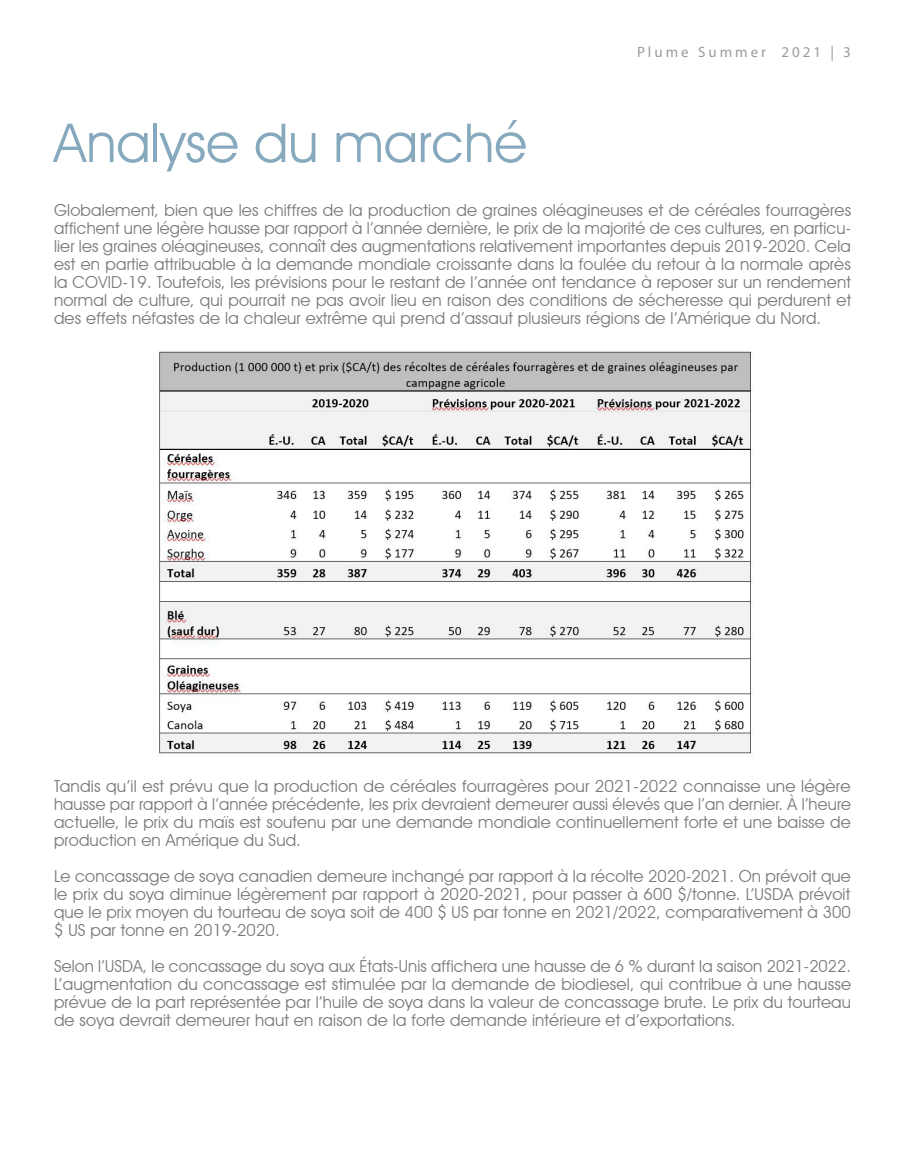
<style>
.page{position:relative;width:905px;height:1175px;background:#fff}
.page>*{position:absolute;margin:0;border:0;box-sizing:border-box;transform-origin:0 0}
.t1{font:54px "Avant Garde IT Cby BT";color:#6894ad}
.t2{font:16.5px/18px "Avant Garde IT Cby BT";letter-spacing:.01em;color:#77797c;text-align:justify}
.t3{font:15px "Myriad Pro";letter-spacing:.2em;color:#999b9c}
</style>
<div class="page">
<img style="left:159px;top:351px;width:594px;height:403px">
<h1 class="t1" style="left:54px;top:110px;width:474px">Analyse du marché</h1>
<p class="t3" style="left:637px;top:43px;width:215px">Plume Summer 2021 | 3</p>
<p class="t2" style="left:54px;top:201px;width:798px">Globalement, bien que les chiffres de la production de graines oléagineuses et de céréales fourragères affichent une légère hausse par rapport à l’année dernière, le prix de la majorité de ces cultures, en particu&shy;lier les graines oléagineuses, connaît des augmentations relativement importantes depuis 2019-2020. Cela est en partie attribuable à la demande mondiale croissante dans la foulée du retour à la normale après la COVID-19. Toutefois, les prévisions pour le restant de l’année ont tendance à reposer sur un rendement normal de culture, qui pourrait ne pas avoir lieu en raison des conditions de sécheresse qui perdurent et des effets néfastes de la chaleur extrême qui prend d’assaut plusieurs régions de l’Amérique du Nord.</p>
<p class="t2" style="left:54px;top:777px;width:798px">Tandis qu’il est prévu que la production de céréales fourragères pour 2021-2022 connaisse une légère hausse par rapport à l’année précédente, les prix devraient demeurer aussi élevés que l’an dernier. À l’heure actuelle, le prix du maïs est soutenu par une demande mondiale continuellement forte et une baisse de production en Amérique du Sud.</p>
<p class="t2" style="left:54px;top:867px;width:798px">Le concassage de soya canadien demeure inchangé par rapport à la récolte 2020-2021. On prévoit que le prix du soya diminue légèrement par rapport à 2020-2021, pour passer à 600 $/tonne. L’USDA prévoit que le prix moyen du tourteau de soya soit de 400 $ US par tonne en 2021/2022, comparativement à 300 $ US par tonne en 2019-2020.</p>
<p class="t2" style="left:54px;top:957px;width:798px">Selon l’USDA, le concassage du soya aux États-Unis affichera une hausse de 6 % durant la saison 2021-2022.<br>L’augmentation du concassage est stimulée par la demande de biodiesel, qui contribue à une hausse prévue de la part représentée par l’huile de soya dans la valeur de concassage brute. Le prix du tourteau de soya devrait demeurer haut en raison de la forte demande intérieure et d’exportations.</p>
</div>
